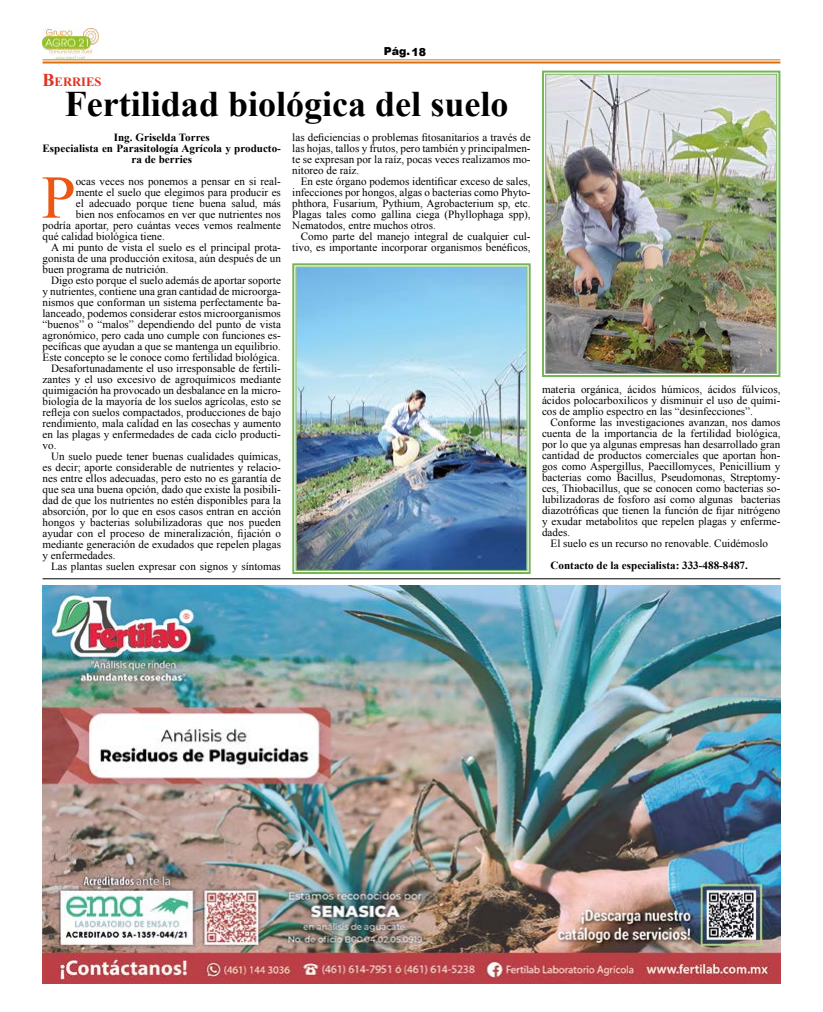
<style>
.page{position:relative;width:823px;height:1012px;background:#fff}
.page>*{position:absolute;margin:0;border:0;box-sizing:border-box;transform-origin:0 0}
.t1{font:60.8px "Times New Roman";color:#ea5813}
.t2{font:700 36px "Times New Roman";color:#000}
.t3{font:700 12.6px "Times New Roman";color:#e6301f}
.t4{font:11px/11px "Times New Roman";color:#000;text-align:justify}
.t5{font:700 11px/11px "Times New Roman";color:#000;text-align:center}
.t6{font:900 11px "Arial";color:#000}
.s1{font-size:18px}
</style>
<div class="page">
<img style="left:43px;top:28px;width:56px;height:31px">
<hr style="left:43px;top:60px;width:737px;height:1px;background:#d87211">
<hr style="left:43px;top:62px;width:737px;height:2px;background:#d87211">
<img style="left:43px;top:585px;width:737px;height:398px">
<hr style="left:43px;top:578px;width:737px;height:1px;background:#000">
<img style="left:542px;top:70px;width:239px;height:307px">
<div style="left:545px;top:74px;width:231px;height:300px;border:1px solid #75b558"></div>
<img style="left:292px;top:263px;width:239px;height:311px">
<div style="left:295px;top:267px;width:232px;height:304px;border:1px solid #75b558"></div>
<p class="t6" style="left:383px;top:43px;width:44px">Pág.18</p>
<h2 class="t2" style="left:65px;top:79px;width:445px">Fertilidad biológica del suelo</h2>
<p class="t5" style="left:43px;top:131px;width:240px">Ing. Griselda Torres<br>Especialista en Parasitología Agrícola y producto&shy;ra de berries</p>
<h1 class="t1" style="left:41px;top:156px;width:36px">P</h1>
<p class="t4" style="left:76px;top:175px;width:206px">ocas veces nos ponemos a pensar en si real-</p>
<p class="t3" style="left:43px;top:73px;width:60px"><span class="s1">B</span>ERRIES</p>
<p class="t4" style="left:292px;top:132px;width:240px">las deficiencias o problemas fitosanitarios a través de las hojas, tallos y frutos, pero también y principalmen&shy;te se expresan por la raíz, pocas veces realizamos mo&shy;nitoreo de raíz.</p>
<p class="t4" style="left:292px;top:176px;width:240px;text-indent:8px">En este órgano podemos identificar exceso de sales, infecciones por hongos, algas o bacterias como Phyto&shy;phthora, Fusarium, Pythium, Agrobacterium sp, etc.<br>Plagas tales como gallina ciega (Phyllophaga spp), Nematodos, entre muchos otros.</p>
<p class="t4" style="left:292px;top:231px;width:240px;text-align:right">Como parte del manejo integral de cualquier cul&shy;tivo, es importante incorporar organismos benéficos,</p>
<p class="t4" style="left:76px;top:186px;width:206px">mente el suelo que elegimos para producir es</p>
<p class="t4" style="left:76px;top:197px;width:206px">el adecuado porque tiene buena salud, más</p>
<p class="t4" style="left:76px;top:208px;width:206px">bien nos enfocamos en ver que nutrientes nos</p>
<p class="t4" style="left:43px;top:219px;width:240px">podría aportar, pero cuántas veces vemos realmente</p>
<p class="t4" style="left:43px;top:230px;width:124px">qué calidad biológica tiene.</p>
<p class="t4" style="left:51px;top:241px;width:231px">A mi punto de vista el suelo es el principal prota-</p>
<p class="t4" style="left:43px;top:252px;width:240px">gonista de una producción exitosa, aún después de un</p>
<p class="t4" style="left:43px;top:263px;width:127px">buen programa de nutrición.</p>
<p class="t4" style="left:51px;top:274px;width:231px">Digo esto porque el suelo además de aportar soporte</p>
<p class="t4" style="left:43px;top:285px;width:240px">y nutrientes, contiene una gran cantidad de microorga-</p>
<p class="t4" style="left:43px;top:296px;width:240px">nismos que conforman un sistema perfectamente ba-</p>
<p class="t4" style="left:43px;top:307px;width:240px">lanceado, podemos considerar estos microorganismos</p>
<p class="t4" style="left:43px;top:318px;width:240px">“buenos” o “malos” dependiendo del punto de vista</p>
<p class="t4" style="left:43px;top:329px;width:240px">agronómico, pero cada uno cumple con funciones es-</p>
<p class="t4" style="left:43px;top:340px;width:240px">pecíficas que ayudan a que se mantenga un equilibrio.</p>
<p class="t4" style="left:43px;top:351px;width:238px">Este concepto se le conoce como fertilidad biológica.</p>
<p class="t4" style="left:51px;top:362px;width:231px">Desafortunadamente el uso irresponsable de fertili-</p>
<p class="t4" style="left:43px;top:373px;width:240px">zantes y el uso excesivo de agroquímicos mediante</p>
<p class="t4" style="left:43px;top:384px;width:240px">quimigación ha provocado un desbalance en la micro-</p>
<p class="t4" style="left:43px;top:395px;width:240px">biología de la mayoría de los suelos agrícolas, esto se</p>
<p class="t4" style="left:43px;top:406px;width:240px">refleja con suelos compactados, producciones de bajo</p>
<p class="t4" style="left:43px;top:417px;width:240px">rendimiento, mala calidad en las cosechas y aumento</p>
<p class="t4" style="left:43px;top:428px;width:240px">en las plagas y enfermedades de cada ciclo producti-</p>
<p class="t4" style="left:43px;top:439px;width:15px">vo.</p>
<p class="t4" style="left:51px;top:450px;width:231px">Un suelo puede tener buenas cualidades químicas,</p>
<p class="t4" style="left:43px;top:461px;width:240px">es decir; aporte considerable de nutrientes y relacio-</p>
<p class="t4" style="left:43px;top:472px;width:240px">nes entre ellos adecuadas, pero esto no es garantía de</p>
<p class="t4" style="left:43px;top:483px;width:240px">que sea una buena opción, dado que existe la posibili-</p>
<p class="t4" style="left:43px;top:494px;width:240px">dad de que los nutrientes no estén disponibles para la</p>
<p class="t4" style="left:43px;top:505px;width:240px">absorción, por lo que en esos casos entran en acción</p>
<p class="t4" style="left:43px;top:516px;width:240px">hongos y bacterias solubilizadoras que nos pueden</p>
<p class="t4" style="left:43px;top:527px;width:240px">ayudar con el proceso de mineralización, fijación o</p>
<p class="t4" style="left:43px;top:538px;width:240px">mediante generación de exudados que repelen plagas</p>
<p class="t4" style="left:43px;top:549px;width:74px">y enfermedades.</p>
<p class="t4" style="left:51px;top:560px;width:231px">Las plantas suelen expresar con signos y síntomas</p>
<p class="t4" style="left:541px;top:384px;width:240px">materia orgánica, ácidos húmicos, ácidos fúlvicos, ácidos polocarboxilicos y disminuir el uso de quími&shy;cos de amplio espectro en las “desinfecciones”.</p>
<p class="t4" style="left:541px;top:417px;width:240px;text-indent:8px">Conforme las investigaciones avanzan, nos damos cuenta de la importancia de la fertilidad biológica, por lo que ya algunas empresas han desarrollado gran cantidad de productos comerciales que aportan hon&shy;gos como Aspergillus, Paecillomyces, Penicillium y bacterias como Bacillus, Pseudomonas, Streptomy&shy;ces, Thiobacillus, que se conocen como bacterias so&shy;lubilizadoras de fosforo así como algunas bacterias diazotróficas que tienen la función de fijar nitrógeno y exudar metabolitos que repelen plagas y enferme&shy;dades.</p>
<p class="t4" style="left:550px;top:538px;width:219px">El suelo es un recurso no renovable. Cuidémoslo</p>
<p class="t5" style="left:550px;top:560px;width:199px">Contacto de la especialista: 333-488-8487.</p>
</div>
